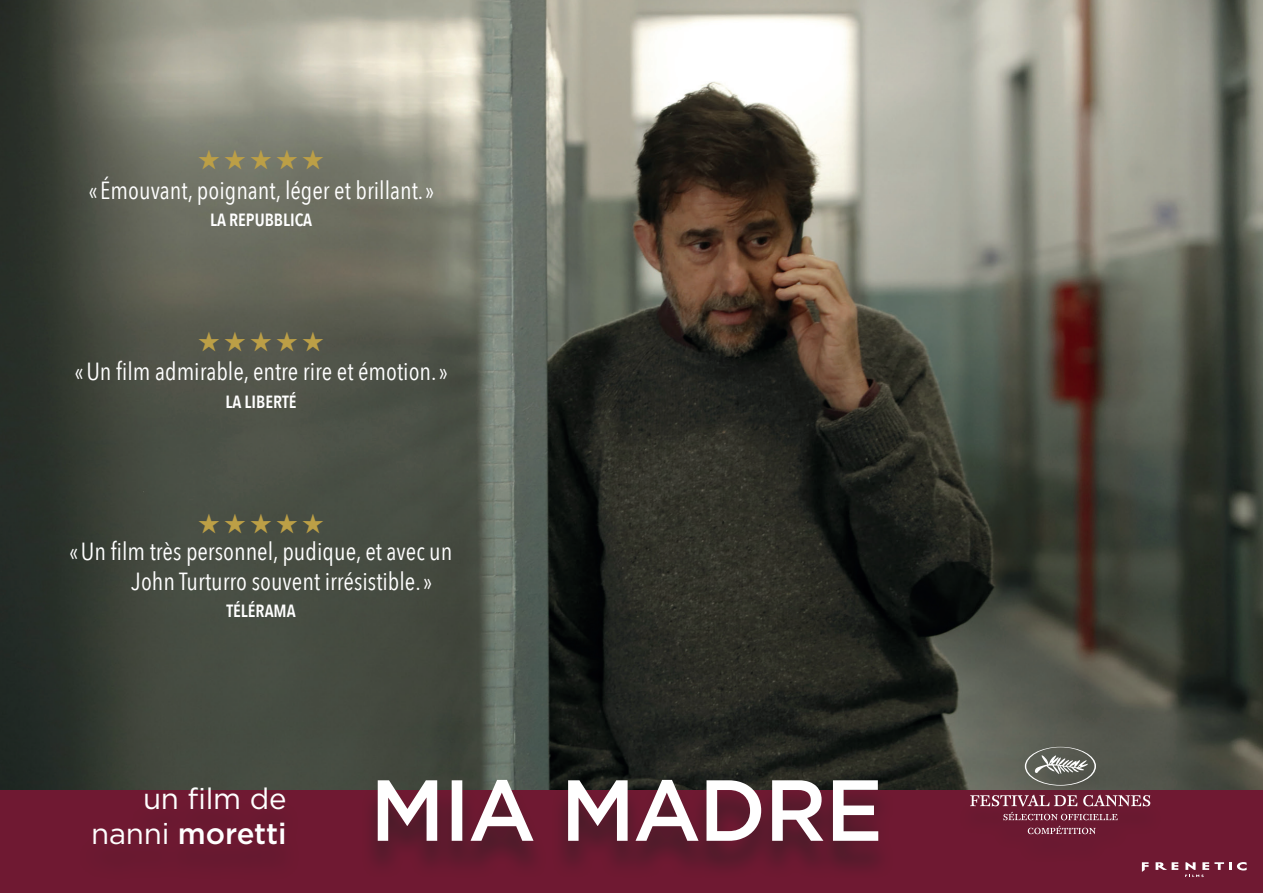
<style>
.page{position:relative;width:1263px;height:893px;background:#fff}
.page>*{position:absolute;margin:0;border:0;box-sizing:border-box;transform-origin:0 0}
.t1{font:500 86.4px "Gotham";letter-spacing:-.025em;color:#fff}
.t2{font:29.4px/35px "Gotham";color:#fff;text-align:right}
.t3{font:27.45px "Zapf Dingbats ITC";color:#bc9f46}
.t4{font:24.75px/29.4px "Avenir Next Condensed";color:#fff}
.t5{font:600 17.7px "Avenir Next Condensed";color:#fff}
.s1{font-weight:500}
</style>
<div class="page">
<img style="left:0;top:0;width:1263px;height:790px">
<div style="left:0;top:790px;width:1263px;height:103px;background:#6f1932"></div>
<svg style="left:1142px;top:864px;width:6px;height:8px"></svg>
<svg style="left:1155px;top:862px;width:23px;height:8px"></svg>
<svg style="left:1185px;top:862px;width:61px;height:15px"></svg>
<div style="left:361px;top:785px;width:533px;height:94px;background:#231f20;opacity:.6"></div>
<div style="left:958px;top:751px;width:204px;height:113px;background:#231f20;opacity:.3"></div>
<svg style="left:1003px;top:812px;width:114px;height:8px"></svg>
<svg style="left:970px;top:795px;width:107px;height:11px"></svg>
<svg style="left:1083px;top:795px;width:67px;height:11px"></svg>
<svg style="left:1025px;top:747px;width:71px;height:39px;background:#74766f"></svg>
<svg style="left:1028px;top:826px;width:68px;height:8px"></svg>
<p class="t3" style="left:198px;top:147px;width:128px">★ ★ ★ ★ ★</p>
<p class="t4" style="left:89px;top:174px;width:347px">« Émouvant, poignant, léger et brillant. »</p>
<p class="t5" style="left:210px;top:205px;width:104px">LA REPUBBLICA</p>
<p class="t3" style="left:198px;top:329px;width:128px">★ ★ ★ ★ ★</p>
<p class="t4" style="left:75px;top:356px;width:374px">« Un film admirable, entre rire et émotion. »</p>
<p class="t5" style="left:226px;top:386px;width:72px">LA LIBERTÉ</p>
<p class="t3" style="left:198px;top:510px;width:128px">★ ★ ★ ★ ★</p>
<p class="t4" style="left:132px;top:536px;width:322px;text-indent:-62px">« Un film très personnel, pudique, et avec un<br>John Turturro souvent irrésistible. »</p>
<p class="t5" style="left:227px;top:596px;width:71px">TÉLÉRAMA</p>
<p class="t2" style="left:91px;top:781px;width:197px">un film de nanni <span class="s1">moretti</span></p>
<h1 class="t1" style="left:370px;top:761px;width:515px">MIA MADRE</h1>
</div>
